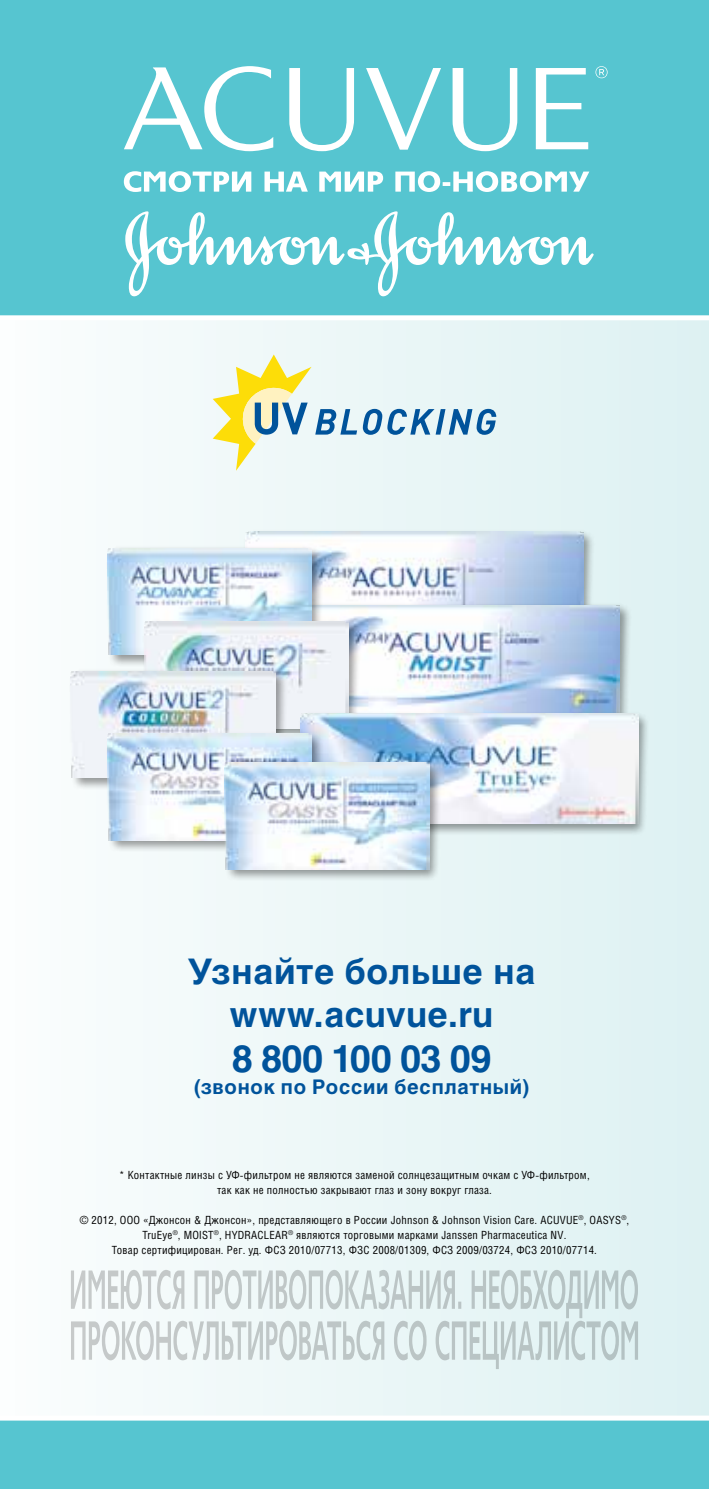
<style>
.page{position:relative;width:709px;height:1489px;background:#fff}
.page>*{position:absolute;margin:0;border:0;box-sizing:border-box;transform-origin:0 0}
.t1{font:700 37.5px "Helios C";letter-spacing:-.015em;color:#00539b}
.t2{font:700 35px/42.5px "Helios C";letter-spacing:.015em;color:#00539b;text-align:center}
.t3{font:700 20px "Helios C";letter-spacing:.04em;color:#00539b}
.t4{font:11.25px/15px "Helios Cond C";letter-spacing:.02em;color:#000;text-align:center}
</style>
<div class="page">
<div style="left:0;top:0;width:709px;height:1488px;background:linear-gradient(to right,#fbfdfd,#ddf1f2)"></div>
<svg style="left:0;top:1415px;width:709px;height:73px;background:#62c9d3"></svg>
<div style="left:0;top:0;width:709px;height:320px;background:#56c5d0"></div>
<svg style="left:213px;top:354px;width:144px;height:117px"></svg>
<svg style="left:363px;top:409px;width:133px;height:26px;background:#86b0cf"></svg>
<svg style="left:595px;top:66px;width:12px;height:12px"></svg>
<svg style="left:124px;top:66px;width:464px;height:85px"></svg>
<svg style="left:124px;top:171px;width:465px;height:21px"></svg>
<svg style="left:125px;top:211px;width:468px;height:85px"></svg>
<div style="left:243px;top:529px;width:352px;height:123px;background:#000;opacity:.4"></div>
<img style="left:246px;top:531px;width:337px;height:71px">
<div style="left:280px;top:602px;width:351px;height:123px;background:#000;opacity:.4"></div>
<img style="left:324px;top:605px;width:295px;height:105px">
<div style="left:106px;top:545px;width:218px;height:122px;background:#000;opacity:.4"></div>
<img style="left:108px;top:548px;width:204px;height:107px">
<div style="left:142px;top:618px;width:219px;height:122px;background:#000;opacity:.4"></div>
<img style="left:144px;top:621px;width:204px;height:107px">
<div style="left:69px;top:668px;width:219px;height:121px;background:#000;opacity:.4"></div>
<img style="left:71px;top:671px;width:204px;height:106px">
<div style="left:298px;top:710px;width:352px;height:125px;background:#000;opacity:.4"></div>
<img style="left:301px;top:713px;width:337px;height:110px">
<div style="left:106px;top:730px;width:218px;height:122px;background:#000;opacity:.4"></div>
<img style="left:108px;top:733px;width:204px;height:107px">
<div style="left:223px;top:759px;width:219px;height:122px;background:#000;opacity:.4"></div>
<img style="left:225px;top:762px;width:204px;height:107px">
<svg style="left:71px;top:1269px;width:567px;height:99px"></svg>
<h2 class="t2" style="left:188px;top:950px;width:349px">Узнайте больше на www.acuvue.ru</h2>
<h1 class="t1" style="left:232px;top:1036px;width:261px">8 800 100 03 09</h1>
<h3 class="t3" style="left:194px;top:1075px;width:336px">(звонок по России бесплатный)</h3>
<p class="t4" style="left:119px;top:1167px;width:472px">* Контактные линзы с УФ-фильтром не являются заменой солнцезащитным очкам с УФ-фильтром, так как не полностью закрывают глаз и зону вокруг глаза.</p>
<p class="t4" style="left:80px;top:1212px;width:551px">© 2012, ООО «Джонсон &amp; Джонсон», представляющего в России Johnson &amp; Johnson Vision Care. ACUVUE<sup>®</sup>, OASYS<sup>®</sup>,<br>TruEye<sup>®</sup>, MOIST<sup>®</sup>, HYDRACLEAR<sup>®</sup> являются торговыми марками Janssen Pharmaceutica NV.<br>Товар сертифицирован. Рег. уд. ФСЗ 2010/07713, ФЗС 2008/01309, ФСЗ 2009/03724, ФСЗ 2010/07714.</p>
</div>
